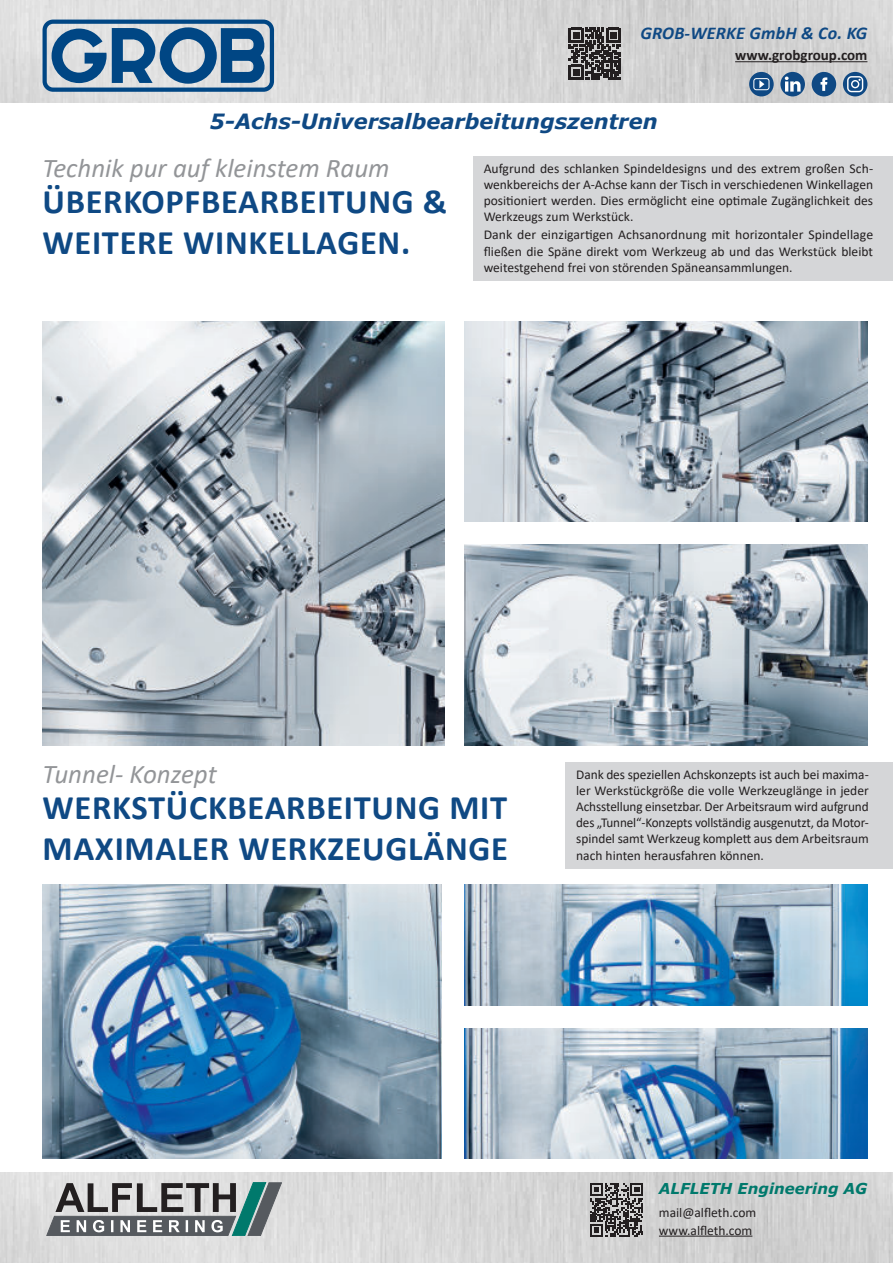
<style>
.page{position:relative;width:893px;height:1263px;background:#fff}
.page>*{position:absolute;margin:0;border:0;box-sizing:border-box;transform-origin:0 0}
.t1{font:700 34.5px/41.4px "Calibri";letter-spacing:.02em;color:#0f4984}
.t2{font:italic 27px "Calibri";color:#939598}
.t3{font:italic 700 21px "Verdana";color:#0f4984}
.t4{font:italic 700 18px "Calibri";letter-spacing:.01em;color:#0f4984}
.t5{font:italic 700 15px "Verdana";color:#00796c}
.t6{font:700 15px "Calibri";color:#231f20}
.t7{font:13.5px/16.2px "Calibri";color:#231f20;text-align:justify}
</style>
<div class="page">
<img style="left:0;top:1173px;width:893px;height:90px">
<img style="left:0;top:0;width:893px;height:102px">
<svg style="left:47px;top:1182px;width:234px;height:54px"></svg>
<svg style="left:590px;top:1183px;width:53px;height:53px"></svg>
<hr style="left:659px;top:1236px;width:93px;height:1px;background:#231f20">
<svg style="left:43px;top:20px;width:231px;height:72px"></svg>
<svg style="left:569px;top:28px;width:51px;height:51px"></svg>
<hr style="left:735px;top:61px;width:132px;height:1px;background:#231f20">
<div style="left:843px;top:72px;width:24px;height:24px;background:#0f4984;border-radius:50%"></div>
<svg style="left:847px;top:76px;width:16px;height:16px"></svg>
<div style="left:780px;top:72px;width:25px;height:24px;background:#0f4984;border-radius:50%"></div>
<svg style="left:785px;top:77px;width:15px;height:15px"></svg>
<div style="left:812px;top:72px;width:24px;height:24px;background:#0f4984;border-radius:50%"></div>
<svg style="left:820px;top:77px;width:7px;height:14px"></svg>
<svg style="left:749px;top:72px;width:25px;height:24px"></svg>
<svg style="left:753px;top:78px;width:16px;height:12px"></svg>
<div style="left:566px;top:762px;width:327px;height:106px;background:#d5d6d8"></div>
<div style="left:473px;top:156px;width:420px;height:124px;background:#d5d6d8"></div>
<img style="left:43px;top:321px;width:402px;height:424px">
<img style="left:464px;top:321px;width:403px;height:201px">
<img style="left:464px;top:545px;width:403px;height:200px">
<img style="left:43px;top:885px;width:398px;height:274px">
<img style="left:464px;top:885px;width:403px;height:120px">
<img style="left:464px;top:1028px;width:403px;height:131px">
<h3 class="t4" style="left:640px;top:20px;width:229px">GROB-WERKE GmbH &amp; Co. KG</h3>
<p class="t6" style="left:735px;top:48px;width:134px">www.grobgroup.com</p>
<h3 class="t3" style="left:210px;top:113px;width:449px">5-Achs-Universalbearbeitungszentren</h3>
<h2 class="t2" style="left:43px;top:149px;width:349px">Technik pur auf kleinstem Raum</h2>
<h1 class="t1" style="left:43px;top:180px;width:406px">ÜBERKOPFBEARBEITUNG &amp;<br>WEITERE WINKELLAGEN.</h1>
<p class="t7" style="left:484px;top:160px;width:391px">Aufgrund des schlanken Spindeldesigns und des extrem großen Sch&shy;wenkbereichs der A-Achse kann der Tisch in verschiedenen Winkellagen positioniert werden. Dies ermöglicht eine optimale Zugänglichkeit des Werkzeugs zum Werkstück.</p>
<p class="t7" style="left:484px;top:226px;width:391px">Dank der einzigartigen Achsanordnung mit horizontaler Spindellage fließen die Späne direkt vom Werkzeug ab und das Werkstück bleibt weitestgehend frei von störenden Späneansammlungen.</p>
<h2 class="t2" style="left:43px;top:755px;width:176px">Tunnel- Konzept</h2>
<h1 class="t1" style="left:43px;top:786px;width:467px">WERKSTÜCKBEARBEITUNG MIT<br>MAXIMALER WERKZEUGLÄNGE</h1>
<p class="t7" style="left:576px;top:766px;width:294px">Dank des speziellen Achskonzepts ist auch bei maxima&shy;ler Werkstückgröße die volle Werkzeuglänge in jeder Achsstellung einsetzbar. Der Arbeitsraum wird aufgrund des „Tunnel“-Konzepts vollständig ausgenutzt, da Motor&shy;spindel samt Werkzeug komplett aus dem Arbeitsraum nach hinten herausfahren können.</p>
<p class="t5" style="left:659px;top:1182px;width:210px">ALFLETH Engineering AG</p>
<p class="t7" style="left:659px;top:1203px;width:99px;line-height:18px">mail@alfleth.com www.alfleth.com</p>
</div>
